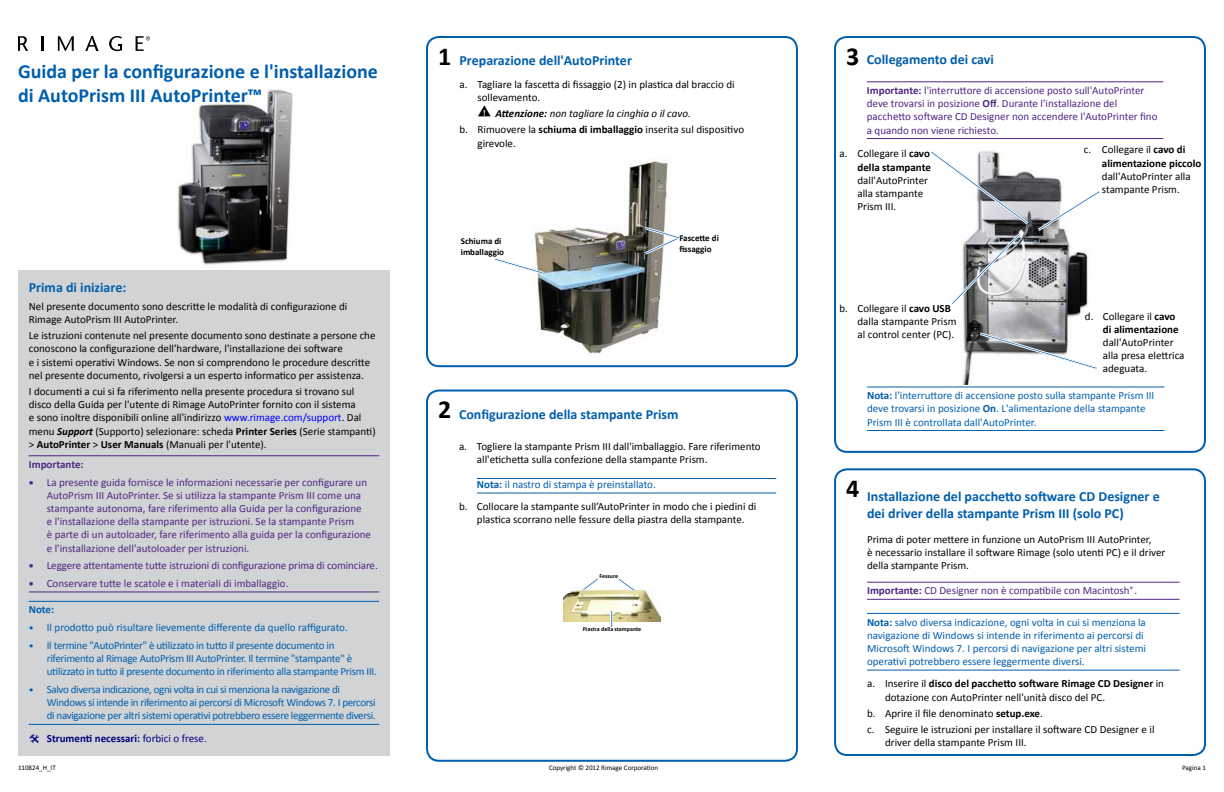
<style>
.page{position:relative;width:1224px;height:792px;background:#fff}
.page>*{position:absolute;margin:0;border:0;box-sizing:border-box;transform-origin:0 0}
.t1{font:700 26px "Calibri";color:#000}
.t2{font:700 20px/24px "Calibri";color:#005ead}
.t3{font:700 14px/16.8px "Calibri";color:#005ead}
.t4{font:11px/13.2px "Calibri";color:#000}
.t5{font:11px/13.2px "Calibri";color:#4f2683}
.t6{font:11px/13.2px "Calibri";color:#005ead}
.t7{font:11px/13.2px "Calibri";letter-spacing:-.02em;color:#005ead}
.t8{font:11px/13.2px "Calibri";color:#000101}
.t9{font:700 11px "Calibri";color:#000080}
.t10{font:700 11px "Calibri";color:#4f2683}
.t11{font:700 11px "Calibri";color:#005ead}
.t12{font:700 9px/10.8px "Calibri";color:#000}
.t13{font:7px "Calibri";color:#000}
.t14{font:700 6px "Calibri";color:#000}
.s1{color:#00f}
.s2{font-weight:700;font-style:italic}
.s3{font-weight:700}
.s4{font-weight:700;font-size:10px}
.s5{font-size:10px}
.s6{font-weight:400}
.s7{color:#000}
.s8{font-style:italic}
.s9{font-weight:700;color:#005ead}
.s10{color:#005ead}
</style>
<div class="page">
<img style="left:171px;top:89px;width:132px;height:182px">
<svg style="left:18px;top:36px;width:10px;height:15px"></svg>
<svg style="left:41px;top:36px;width:2px;height:15px"></svg>
<svg style="left:58px;top:36px;width:16px;height:15px"></svg>
<svg style="left:109px;top:36px;width:13px;height:15px"></svg>
<svg style="left:85px;top:36px;width:14px;height:15px"></svg>
<svg style="left:136px;top:36px;width:14px;height:15px"></svg>
<div style="left:426px;top:390px;width:372px;height:372px;border:2px solid #005ead;border-radius:12px"></div>
<div style="left:426px;top:36px;width:372px;height:331px;border:2px solid #005ead;border-radius:12px"></div>
<div style="left:834px;top:36px;width:372px;height:417px;border:2px solid #005ead;border-radius:12px"></div>
<div style="left:18px;top:271px;width:372px;height:485px;background:#d1d3d4"></div>
<hr style="left:29px;top:455px;width:350px;height:1px;background:#4f2683">
<hr style="left:29px;top:591px;width:350px;height:1px;background:#4f2683">
<hr style="left:29px;top:601px;width:350px;height:1px;background:#005ead">
<hr style="left:29px;top:724px;width:350px;height:1px;background:#005ead">
<hr style="left:867px;top:81px;width:296px;height:1px;background:#4f2683">
<hr style="left:867px;top:138px;width:296px;height:1px;background:#4f2683">
<hr style="left:477px;top:478px;width:299px;height:1px;background:#005ead">
<hr style="left:477px;top:493px;width:299px;height:1px;background:#005ead">
<img style="left:963px;top:173px;width:126px;height:211px">
<svg style="left:931px;top:151px;width:99px;height:75px"></svg>
<svg style="left:951px;top:232px;width:71px;height:74px"></svg>
<svg style="left:1036px;top:189px;width:64px;height:44px"></svg>
<svg style="left:978px;top:331px;width:119px;height:40px"></svg>
<div style="left:834px;top:468px;width:372px;height:288px;border:2px solid #005ead;border-radius:12px"></div>
<hr style="left:867px;top:582px;width:313px;height:1px;background:#4f2683">
<hr style="left:867px;top:599px;width:313px;height:1px;background:#4f2683">
<hr style="left:867px;top:613px;width:313px;height:1px;background:#005ead">
<hr style="left:867px;top:670px;width:313px;height:1px;background:#005ead">
<hr style="left:867px;top:386px;width:297px;height:1px;background:#005ead">
<hr style="left:867px;top:430px;width:297px;height:1px;background:#005ead">
<img style="left:533px;top:161px;width:135px;height:193px">
<svg style="left:495px;top:257px;width:52px;height:19px"></svg>
<svg style="left:643px;top:226px;width:37px;height:30px"></svg>
<img style="left:563px;top:588px;width:98px;height:33px">
<svg style="left:610px;top:611px;width:3px;height:16px"></svg>
<svg style="left:581px;top:578px;width:19px;height:14px"></svg>
<svg style="left:616px;top:578px;width:21px;height:15px"></svg>
<p class="t2" style="left:18px;top:59px;width:362px">Guida per la configurazione e l'installazione di AutoPrism III AutoPrinter™</p>
<p class="t3" style="left:29px;top:279px;width:99px">Prima di iniziare:</p>
<p class="t4" style="left:29px;top:300px;width:320px">Nel presente documento sono descritte le modalità di configurazione di<br>Rimage AutoPrism III AutoPrinter.</p>
<p class="t4" style="left:29px;top:329px;width:348px">Le istruzioni contenute nel presente documento sono destinate a persone che conoscono la configurazione dell'hardware, l'installazione dei software<br>e i sistemi operativi Windows. Se non si comprendono le procedure descritte nel presente documento, rivolgersi a un esperto informatico per assistenza.</p>
<p class="t4" style="left:29px;top:385px;width:348px">I documenti a cui si fa riferimento nella presente procedura si trovano sul disco della Guida per l'utente di Rimage AutoPrinter fornito con il sistema<br>e sono inoltre disponibili online all'indirizzo <span class="s1">www.rimage.com/support</span>. Dal menu <span class="s2">Support</span> (Supporto) selezionare: scheda <span class="s3">Printer Series</span> (Serie stampanti) &gt; <span class="s3">AutoPrinter</span> &gt; <span class="s3">User Manuals</span> (Manuali per l'utente).</p>
<p class="t10" style="left:29px;top:457px;width:56px">Importante:</p>
<p class="t5" style="left:47px;top:475px;width:326px;text-indent:-18px"><span class="s4">•</span> La presente guida fornisce le informazioni necessarie per configurare un AutoPrism III AutoPrinter. Se si utilizza la stampante Prism III come una stampante autonoma, fare riferimento alla Guida per la configurazione<br>e l'installazione della stampante per istruzioni. Se la stampante Prism<br>è parte di un autoloader, fare riferimento alla guida per la configurazione e l'installazione dell'autoloader per istruzioni.</p>
<p class="t5" style="left:29px;top:559px;width:350px"><span class="s4">•</span> Leggere attentamente tutte istruzioni di configurazione prima di cominciare.</p>
<p class="t5" style="left:29px;top:577px;width:261px"><span class="s4">•</span> Conservare tutte le scatole e i materiali di imballaggio.</p>
<p class="t11" style="left:29px;top:603px;width:27px">Note:</p>
<p class="t6" style="left:29px;top:621px;width:321px"><span class="s5">•</span> Il prodotto può risultare lievemente differente da quello raffigurato.</p>
<p class="t7" style="left:47px;top:639px;width:332px;text-indent:-18px"><span class="s5">•</span> Il termine "AutoPrinter" è utilizzato in tutto il presente documento in riferimento al Rimage AutoPrism III AutoPrinter. Il termine "stampante" è utilizzato in tutto il presente documento in riferimento alla stampante Prism III.</p>
<p class="t7" style="left:47px;top:683px;width:330px;text-indent:-18px"><span class="s5">•</span> Salvo diversa indicazione, ogni volta in cui si menziona la navigazione di<br>Windows si intende in riferimento ai percorsi di Microsoft Windows 7. I percorsi di navigazione per altri sistemi operativi potrebbero essere leggermente diversi.</p>
<p class="t9" style="left:47px;top:731px;width:162px">Strumenti necessari: <span class="s6">forbici o frese.</span></p>
<p class="t1" style="left:438px;top:39px;width:15px">1</p>
<p class="t1" style="left:846px;top:39px;width:15px">3</p>
<p class="t3" style="left:867px;top:51px;width:129px">Collegamento dei cavi</p>
<p class="t5" style="left:867px;top:84px;width:292px"><span class="s3">Importante:</span> l'interruttore di accensione posto sull'AutoPrinter deve trovarsi in posizione <span class="s3">Off</span>. Durante l'installazione del pacchetto software CD Designer non accendere l'AutoPrinter fino a quando non viene richiesto.</p>
<p class="t3" style="left:460px;top:52px;width:174px">Preparazione dell'AutoPrinter</p>
<p class="t8" style="left:478px;top:78px;width:259px;text-indent:-18px">a. Tagliare la fascetta di fissaggio (2) in plastica dal braccio di sollevamento.</p>
<p class="t8" style="left:460px;top:105px;width:286px;line-height:16.2px;text-indent:18px"><span class="s7">■</span> <span class="s2">Attenzione:</span> <span class="s8">non tagliare la cinghia o il cavo.<br></span>b. Rimuovere la <span class="s3">schiuma di imballaggio</span> inserita sul dispositivo</p>
<p class="t8" style="left:478px;top:136px;width:40px">girevole.</p>
<p class="t4" style="left:1102px;top:143px;width:101px;text-indent:-18px">c. Collegare il <span class="s3">cavo di alimentazione piccolo </span>dall'AutoPrinter alla stampante Prism.</p>
<p class="t4" style="left:858px;top:147px;width:75px;text-indent:-18px">a. Collegare il <span class="s3">cavo della stampante </span>dall'AutoPrinter alla stampante<br>Prism III.</p>
<p class="t12" style="left:461px;top:235px;width:45px">Schiuma di imballaggio</p>
<p class="t12" style="left:679px;top:233px;width:41px">Fascette di fissaggio</p>
<p class="t1" style="left:438px;top:393px;width:15px">2</p>
<p class="t3" style="left:459px;top:406px;width:221px">Configurazione della stampante Prism</p>
<p class="t4" style="left:477px;top:439px;width:285px;text-indent:-18px">a. Togliere la stampante Prism III dall'imballaggio. Fare riferimento all'etichetta sulla confezione della stampante Prism.</p>
<p class="t4" style="left:459px;top:473px;width:299px;line-height:22.2px;text-indent:18px"><span class="s9">Nota:</span> <span class="s10">il nastro di stampa è preinstallato.<br></span>b. Collocare la stampante sull’AutoPrinter in modo che i piedini di</p>
<p class="t4" style="left:477px;top:513px;width:269px">plastica scorrano nelle fessure della piastra della stampante.</p>
<p class="t14" style="left:599px;top:573px;width:20px">Fessure</p>
<p class="t14" style="left:583px;top:625px;width:60px">Piastra della stampante</p>
<p class="t4" style="left:858px;top:302px;width:101px;text-indent:-18px">b. Collegare il <span class="s3">cavo USB </span>dalla stampante Prism al control center (PC).</p>
<p class="t4" style="left:1103px;top:309px;width:83px;text-indent:-18px">d. Collegare il <span class="s3">cavo di alimentazione </span>dall'AutoPrinter alla presa elettrica adeguata.</p>
<p class="t6" style="left:867px;top:389px;width:289px"><span class="s3">Nota:</span> l'interruttore di accensione posto sulla stampante Prism III deve trovarsi in posizione <span class="s3">On</span>. L'alimentazione della stampante<br>Prism III è controllata dall'AutoPrinter.</p>
<p class="t3" style="left:867px;top:488px;width:294px;text-indent:-21px"><sup>4</sup> Installazione del pacchetto software CD Designer e dei driver della stampante Prism III (solo PC)</p>
<p class="t4" style="left:867px;top:533px;width:300px">Prima di poter mettere in funzione un AutoPrism III AutoPrinter,<br>è necessario installare il software Rimage (solo utenti PC) e il driver della stampante Prism.</p>
<p class="t5" style="left:867px;top:584px;width:272px"><span class="s3">Importante:</span> CD Designer non è compatibile con Macintosh<sup>®</sup> .</p>
<p class="t6" style="left:867px;top:615px;width:280px"><span class="s3">Nota:</span> salvo diversa indicazione, ogni volta in cui si menziona la navigazione di Windows si intende in riferimento ai percorsi di Microsoft Windows 7. I percorsi di navigazione per altri sistemi operativi potrebbero essere leggermente diversi.</p>
<p class="t4" style="left:885px;top:677px;width:281px;text-indent:-18px">a. Inserire il <span class="s3">disco del pacchetto software Rimage CD Designer</span> in dotazione con AutoPrinter nell'unità disco del PC.</p>
<p class="t4" style="left:867px;top:705px;width:289px;line-height:16.2px">b. Aprire il file denominato <span class="s3">setup.exe</span>.<br>c. Seguire le istruzioni per installare il software CD Designer e il</p>
<p class="t4" style="left:885px;top:736px;width:143px">driver della stampante Prism III.</p>
<p class="t13" style="left:18px;top:764px;width:39px">110824_H_IT</p>
<p class="t13" style="left:549px;top:764px;width:111px">Copyright © 2012 Rimage Corporation</p>
<p class="t13" style="left:1182px;top:764px;width:25px">Pagina 1</p>
</div>
